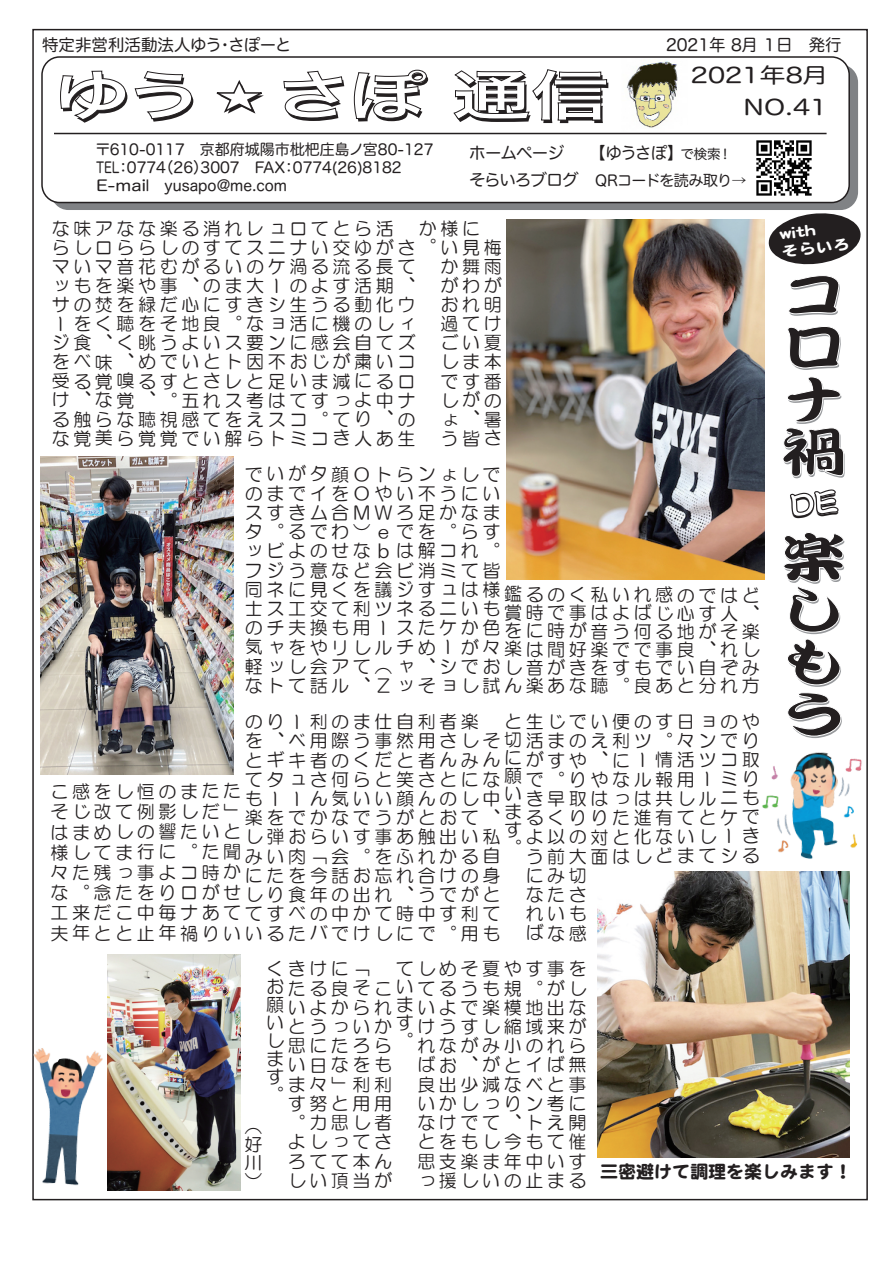
<style>
.page{position:relative;width:893px;height:1263px;background:#fff}
.page>*{position:absolute;margin:0;border:0;box-sizing:border-box;transform-origin:0 0}
.t1{font:54px "Hira Kaku Pro N W6";color:#231f20;scale:1.46 1}
.t2{font:52.5px/52.5px "DF Kan Tei Ryu XB MP RKSJ H";color:#231f20;text-align:justify;scale:1.24 1}
.t3{font:21px "Hira Maru Pro W4";color:#231f20;scale:1.25 1}
.t4{font:18px/19.2px "HG Maru Gothic MPRO";letter-spacing:.2em;color:#231f20;text-align:justify}
.t5{font:18px "DF Maru Gothic SB MP RKSJ H";color:#231f20}
.t6{font:16.5px "Hira Maru Pro W4";letter-spacing:-.015em;color:#231f20}
.t7{font:16.5px "Hira Maru Pro W4";letter-spacing:-.06em;color:#231f20}
.t8{font:15px/18px "Hira Maru Pro W4";color:#231f20}
.t9{font:15px "Hira Maru Pro W4";letter-spacing:-.03em;color:#231f20}
.t10{font:15px/17.9px "DF Maru Gothic SB MP RKSJ H";color:#fff;scale:1.16 1}
.s1{font-size:13.5px}
.s2{font-size:16.5px}
.s3{font-family:"Koz Go Pro"}
</style>
<div class="page">
<div style="left:32px;top:29px;width:836px;height:1171px;background:#fff;border:2px solid #231f20"></div>
<div style="left:51px;top:64px;width:807px;height:146px;background:#808285;border-radius:18px"></div>
<div style="left:42px;top:57px;width:807px;height:145px;background:#fff;border-radius:18px"></div>
<div style="left:41px;top:56px;width:809px;height:147px;border:2px solid #231f20;border-radius:18px"></div>
<hr style="left:54px;top:133px;width:773px;height:1px;background:#231f20">
<svg style="left:216px;top:80px;width:48px;height:34px"></svg>
<svg style="left:60px;top:70px;width:66px;height:51px"></svg>
<svg style="left:134px;top:71px;width:58px;height:48px"></svg>
<svg style="left:283px;top:71px;width:60px;height:48px"></svg>
<svg style="left:354px;top:69px;width:73px;height:50px"></svg>
<svg style="left:453px;top:69px;width:154px;height:52px"></svg>
<img style="left:507px;top:220px;width:257px;height:360px">
<img style="left:40px;top:456px;width:193px;height:318px">
<img style="left:597px;top:872px;width:252px;height:285px">
<img style="left:107px;top:954px;width:133px;height:236px">
<img style="left:756px;top:140px;width:56px;height:56px">
<img style="left:626px;top:61px;width:52px;height:67px">
<img style="left:753px;top:739px;width:115px;height:134px">
<img style="left:32px;top:1047px;width:76px;height:144px">
<svg style="left:768px;top:213px;width:93px;height:52px"></svg>
<svg style="left:790px;top:489px;width:49px;height:28px"></svg>
<p class="t6" style="left:42px;top:31px;width:251px">特定非営利活動法人ゆう・さぽーと</p>
<p class="t6" style="left:666px;top:31px;width:177px">2021年 8月 １日　発行</p>
<h1 class="t1" style="left:55px;top:49px;width:383px">ゆう　さぽ 通信</h1>
<p class="t3" style="left:691px;top:57px;width:111px">2021年8月</p>
<p class="t3" style="left:744px;top:89px;width:68px">NO.41</p>
<p class="t8" style="left:95px;top:140px;width:340px">〒610-0117　京都府城陽市枇杷庄島ノ宮80-127<br>TEL：0774（26）3007　FAX：0774(26)8182<br>E-mail　yusapo@me.com</p>
<p class="t7" style="left:469px;top:138px;width:264px">ホームページ　　【ゆうさぽ】<span class="s1">で検索！</span></p>
<p class="t9" style="left:469px;top:167px;width:279px"><span class="s2">そらいろブログ　</span>QRコードを読み取り→</p>
<p class="t4" style="left:52px;top:219px;width:343px">な味アなな楽る消れレュロてとら活</p>
<p class="t4" style="left:419px;top:219px;width:63px">か様に</p>
<p class="t4" style="left:441px;top:238px;width:63px;text-indent:-389px">らしロららしのすてスニナい交ゆがさ。い見梅か舞雨がわがおれ明過てけごい夏しま本です番しがのょ、暑う皆さ</p>
<p class="t4" style="left:52px;top:257px;width:365px">マいマ音花むがるいのケ渦る流る長てッもを楽や事、のま大ーのよす活期、サの焚を緑だ心にすきシ生うる動化ウーをく聴をそ地良。なョ活に機のしィジ食、く眺うよいス要ンに感会自てズをべ味、めでいとト因不おじが粛いコ受る覚嗅るすとさレと足いま減にるロけ、な覚、。五れス考はてすっよ中ナる触らな聴視感てをえスコ。てり、のな覚美ら覚覚でい解らトミコき人あ生</p>
<p class="t4" style="left:245px;top:464px;width:257px">でいがタ顔ＯトらンょしでのまでイをＯやい不うにいスすきム合ＭＷろ足かなまタ。るでわ）ｅでを。らすッビよのせな<span class="s3">ｂ</span>は解コれ。フジう意など会ビ消ミて皆同ネに見くを議ジすュは様士ス工交て利ツネるニいものチ夫換も用ースたケか色気ャをやリしルチめーが々</p>
<p class="t4" style="left:245px;top:586px;width:516px;line-height:18.1px;text-align:right">鑑るのく私いれ感のではど<br>賞時で事はよばじ心す人、<br>をに時が音う何る地がそ楽<br>楽は間好楽でで事良、れし<br>軽ッし会アて（ャ、シでおし音がきをすもでい自ぞみなトて話ル、Ｚッそョし試ん楽あな聴。良あと分れ方</p>
<p class="t4" style="left:245px;top:712px;width:235px">のりー利のま仕自利者楽</p>
<p class="t4" style="left:504px;top:712px;width:257px">と生じでい便のす日ョのや</p>
<p class="t4" style="left:245px;top:731px;width:516px">を、ベ用際う事然用さしそ切活まのえ利ツ。々ンでり</p>
<p class="t4" style="left:526px;top:750px;width:235px">がすや、にー情活ツコ取</p>
<p class="t4" style="left:526px;top:769px;width:235px">で。りやなル報用ーミり</p>
<p class="t4" style="left:526px;top:789px;width:235px">き早取はっは共しルニも</p>
<p class="t4" style="left:526px;top:808px;width:235px">るくりりた進有てとケで</p>
<p class="t4" style="left:526px;top:827px;width:235px">よ以の対と化ないしーき</p>
<p class="t4" style="left:526px;top:846px;width:235px">う前大面はしどまてシる</p>
<p class="t4" style="left:526px;top:866px;width:63px">にみ切</p>
<p class="t4" style="left:526px;top:885px;width:63px">なたさ</p>
<p class="t4" style="left:526px;top:904px;width:63px">れいも</p>
<p class="t4" style="left:526px;top:923px;width:63px">ばな感</p>
<p class="t4" style="left:504px;top:748px;width:19px;line-height:18px">に願います。</p>
<p class="t4" style="left:50px;top:750px;width:451px;text-align:right">とギキ者のくだと者んみん<br>てタュさ何らと笑さとにな<br>もーーん気いい顔んのし中<br>楽をでかなでうがとおて、<br>し弾おらいす事あ触出い私<br>みい肉「会。をふれかる自<br>にたを今話お忘れ合けの身<br>しり食年の出れ、うでがと<br>工来だこ中毎ナあててすべの中かて時中す利て夫年とと止年禍りいいるたバでけしにで。用も</p>
<p class="t4" style="left:50px;top:781px;width:192px;line-height:20.2px">こ感をし恒のまたたそじ改て例影しだ」はまめしの響たいと様してま行に。た聞々た残っ事よコ時かな。念たをりロがせ</p>
<p class="t10" style="left:778px;top:225px;width:61px;rotate:-7deg">with<br>そらいろ</p>
<h2 class="t2" style="left:781px;top:268px;width:54px">コロナ禍</h2>
<h2 class="t2" style="left:781px;top:531px;width:54px">楽しもう</h2>
<p class="t4" style="left:266px;top:951px;width:106px;line-height:36px">くきけに「願</p>
<p class="t4" style="left:266px;top:1014px;width:19px;line-height:18px">いします。</p>
<p class="t4" style="left:266px;top:959px;width:322px;text-align:right">てしめそ夏やす事を<br>おたる良そこいてるうも規。がしいよで楽模地出な<br>けうすし縮域来が<br>れながみ小のれら<br>ばお、がとイば無<br>良出少減なベと事<br>いかしっりン考に<br>なけでて、トえ開<br>とをもし今もて催<br>思支楽ま年中いす<br>っ援しいの止まる</p>
<p class="t4" style="left:396px;top:996px;width:19px;line-height:18px">ます。</p>
<p class="t4" style="left:288px;top:998px;width:106px">いよかられとうっいか思にたろらい日なをもま々」利利す努と用用。力思し者よしってさろてて本んしい頂当が</p>
<p class="t4" style="left:245px;top:1117px;width:19px;line-height:18px">（好川）</p>
<p class="t5" style="left:600px;top:1163px;width:253px">三密避けて調理を楽しみます！</p>
</div>
